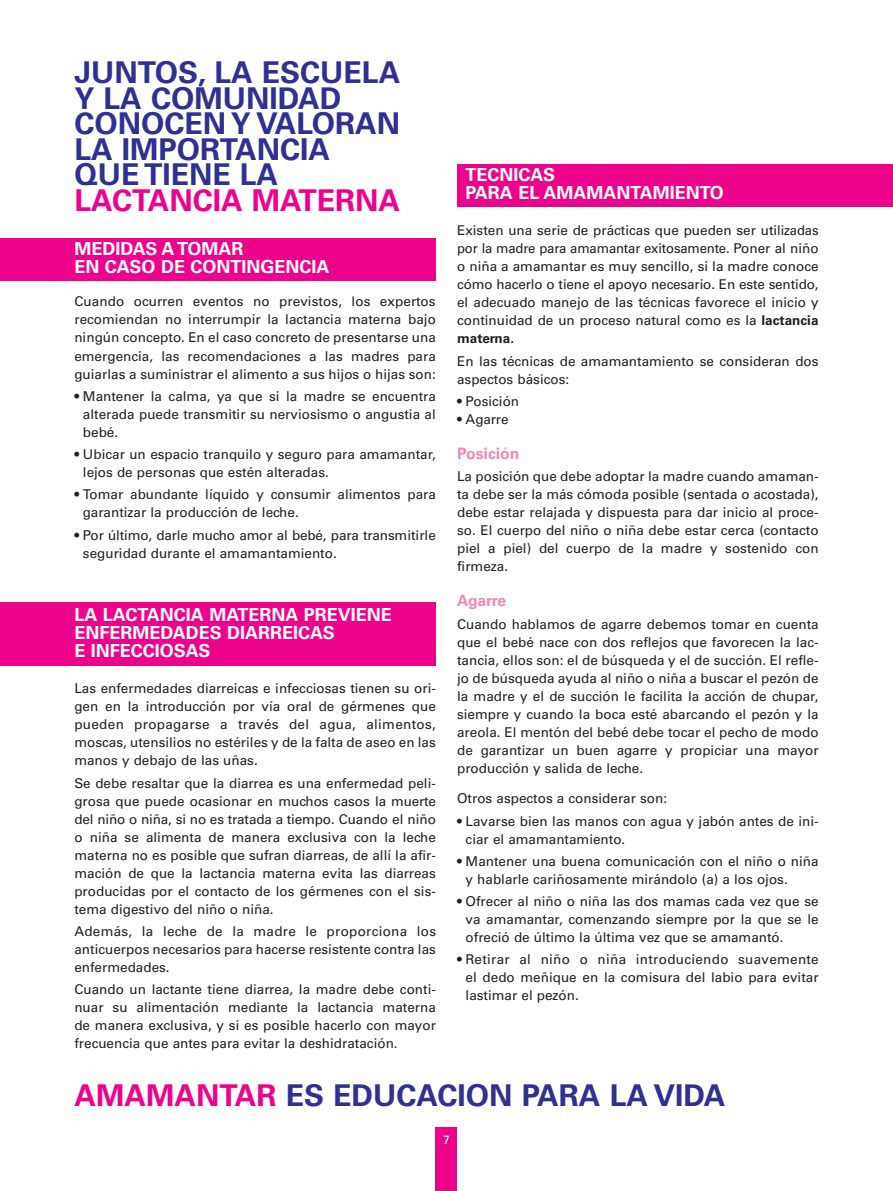
<style>
.page{position:relative;width:893px;height:1191px;background:#fff}
.page>*{position:absolute;margin:0;border:0;box-sizing:border-box;transform-origin:0 0}
.t1{font:700 30px/25.5px "Univers";color:#2e3092}
.t2{font:700 30px "Univers";color:#ed028c}
.t3{font:700 18px/18px "Univers";color:#fff}
.t4{font:700 15.75px "Univers";color:#f287b6}
.t5{font:13.5px/18px "Univers";color:#231f20;text-align:justify}
.t6{font:12px "Univers";color:#fff}
.s1{font-weight:700}
.s2{color:#ed028c}
</style>
<div class="page">
<div style="left:436px;top:1127px;width:21px;height:64px;background:#ed028c"></div>
<div style="left:0;top:238px;width:436px;height:43px;background:#ed028c"></div>
<div style="left:457px;top:164px;width:436px;height:43px;background:#ed028c"></div>
<div style="left:0;top:602px;width:436px;height:64px;background:#ed028c"></div>
<h1 class="t1" style="left:74px;top:62px;width:327px">JUNTOS, LA ESCUELA<br>Y LA COMUNIDAD<br>CONOCEN Y VALORAN<br>LA IMPORTANCIA<br>QUE TIENE LA</h1>
<h1 class="t2" style="left:74px;top:189px;width:327px">LACTANCIA MATERNA</h1>
<h2 class="t3" style="left:74px;top:241px;width:257px">MEDIDAS A TOMAR<br>EN CASO DE CONTINGENCIA</h2>
<p class="t5" style="left:74px;top:294px;width:363px">Cuando ocurren eventos no previstos, los expertos recomiendan no interrumpir la lactancia materna bajo ningún concepto. En el caso concreto de presentarse una emergencia, las recomendaciones a las madres para guiarlas a suministrar el alimento a sus hijos o hijas son:</p>
<p class="t5" style="left:83px;top:388px;width:355px;text-indent:-9px">• Mantener la calma, ya que si la madre se encuentra alterada puede transmitir su nerviosismo o angustia al bebé.</p>
<p class="t5" style="left:83px;top:446px;width:354px;text-indent:-9px">• Ubicar un espacio tranquilo y seguro para amamantar, lejos de personas que estén alteradas.</p>
<p class="t5" style="left:83px;top:487px;width:355px;text-indent:-9px">• Tomar abundante líquido y consumir alimentos para garantizar la producción de leche.</p>
<p class="t5" style="left:83px;top:527px;width:354px;text-indent:-9px">• Por último, darle mucho amor al bebé, para transmitirle seguridad durante el amamantamiento.</p>
<h2 class="t3" style="left:74px;top:607px;width:319px">LA LACTANCIA MATERNA PREVIENE<br>ENFERMEDADES DIARREICAS<br>E INFECCIOSAS</h2>
<p class="t5" style="left:74px;top:681px;width:363px">Las enfermedades diarreicas e infecciosas tienen su ori&shy;gen en la introducción por vía oral de gérmenes que pueden propagarse a través del agua, alimentos, moscas, utensilios no estériles y de la falta de aseo en las manos y debajo de las uñas.</p>
<p class="t5" style="left:74px;top:775px;width:363px">Se debe resaltar que la diarrea es una enfermedad peli&shy;grosa que puede ocasionar en muchos casos la muerte del niño o niña, si no es tratada a tiempo. Cuando el niño o niña se alimenta de manera exclusiva con la leche materna no es posible que sufran diarreas, de allí la afir&shy;mación de que la lactancia materna evita las diarreas producidas por el contacto de los gérmenes con el sis&shy;tema digestivo del niño o niña.</p>
<p class="t5" style="left:74px;top:923px;width:363px">Además, la leche de la madre le proporciona los anticuerpos necesarios para hacerse resistente contra las enfermedades.</p>
<p class="t5" style="left:74px;top:981px;width:363px">Cuando un lactante tiene diarrea, la madre debe conti&shy;nuar su alimentación mediante la lactancia materna de manera exclusiva, y si es posible hacerlo con mayor frecuencia que antes para evitar la deshidratación.</p>
<h2 class="t3" style="left:466px;top:168px;width:260px">TECNICAS<br>PARA EL AMAMANTAMIENTO</h2>
<p class="t5" style="left:457px;top:223px;width:363px">Existen una serie de prácticas que pueden ser utilizadas por la madre para amamantar exitosamente. Poner al niño o niña a amamantar es muy sencillo, si la madre conoce cómo hacerlo o tiene el apoyo necesario. En este sentido, el adecuado manejo de las técnicas favorece el inicio y continuidad de un proceso natural como es la <span class="s1">lactancia materna.</span></p>
<p class="t5" style="left:457px;top:353px;width:363px">En las técnicas de amamantamiento se consideran dos aspectos básicos:</p>
<p class="t5" style="left:457px;top:393px;width:64px">• Posición</p>
<p class="t5" style="left:457px;top:411px;width:53px">• Agarre</p>
<p class="t4" style="left:457px;top:447px;width:64px">Posición</p>
<p class="t5" style="left:457px;top:469px;width:363px">La posición que debe adoptar la madre cuando amaman&shy;ta debe ser la más cómoda posible (sentada o acostada), debe estar relajada y dispuesta para dar inicio al proce&shy;so. El cuerpo del niño o niña debe estar cerca (contacto piel a piel) del cuerpo de la madre y sostenido con firmeza.</p>
<p class="t4" style="left:457px;top:595px;width:51px">Agarre</p>
<p class="t5" style="left:457px;top:616px;width:363px">Cuando hablamos de agarre debemos tomar en cuenta que el bebé nace con dos reflejos que favorecen la lac&shy;tancia, ellos son: el de búsqueda y el de succión. El refle&shy;jo de búsqueda ayuda al niño o niña a buscar el pezón de la madre y el de succión le facilita la acción de chupar, siempre y cuando la boca esté abarcando el pezón y la areola. El mentón del bebé debe tocar el pecho de modo de garantizar un buen agarre y propiciar una mayor producción y salida de leche.</p>
<p class="t5" style="left:457px;top:791px;width:211px">Otros aspectos a considerar son:</p>
<p class="t5" style="left:466px;top:813px;width:355px;text-indent:-9px">• Lavarse bien las manos con agua y jabón antes de ini&shy;ciar el amamantamiento.</p>
<p class="t5" style="left:466px;top:853px;width:355px;text-indent:-9px">• Mantener una buena comunicación con el niño o niña y hablarle cariñosamente mirándolo (a) a los ojos.</p>
<p class="t5" style="left:466px;top:893px;width:354px;text-indent:-9px">• Ofrecer al niño o niña las dos mamas cada vez que se va amamantar, comenzando siempre por la que se le ofreció de último la última vez que se amamantó.</p>
<p class="t5" style="left:466px;top:952px;width:355px;text-indent:-9px">• Retirar al niño o niña introduciendo suavemente el dedo meñique en la comisura del labio para evitar lastimar el pezón.</p>
<h1 class="t1" style="left:74px;top:1085px;width:653px"><span class="s2">AMAMANTAR</span> ES EDUCACION PARA LA VIDA</h1>
<p class="t6" style="left:443px;top:1135px;width:8px">7</p>
</div>
